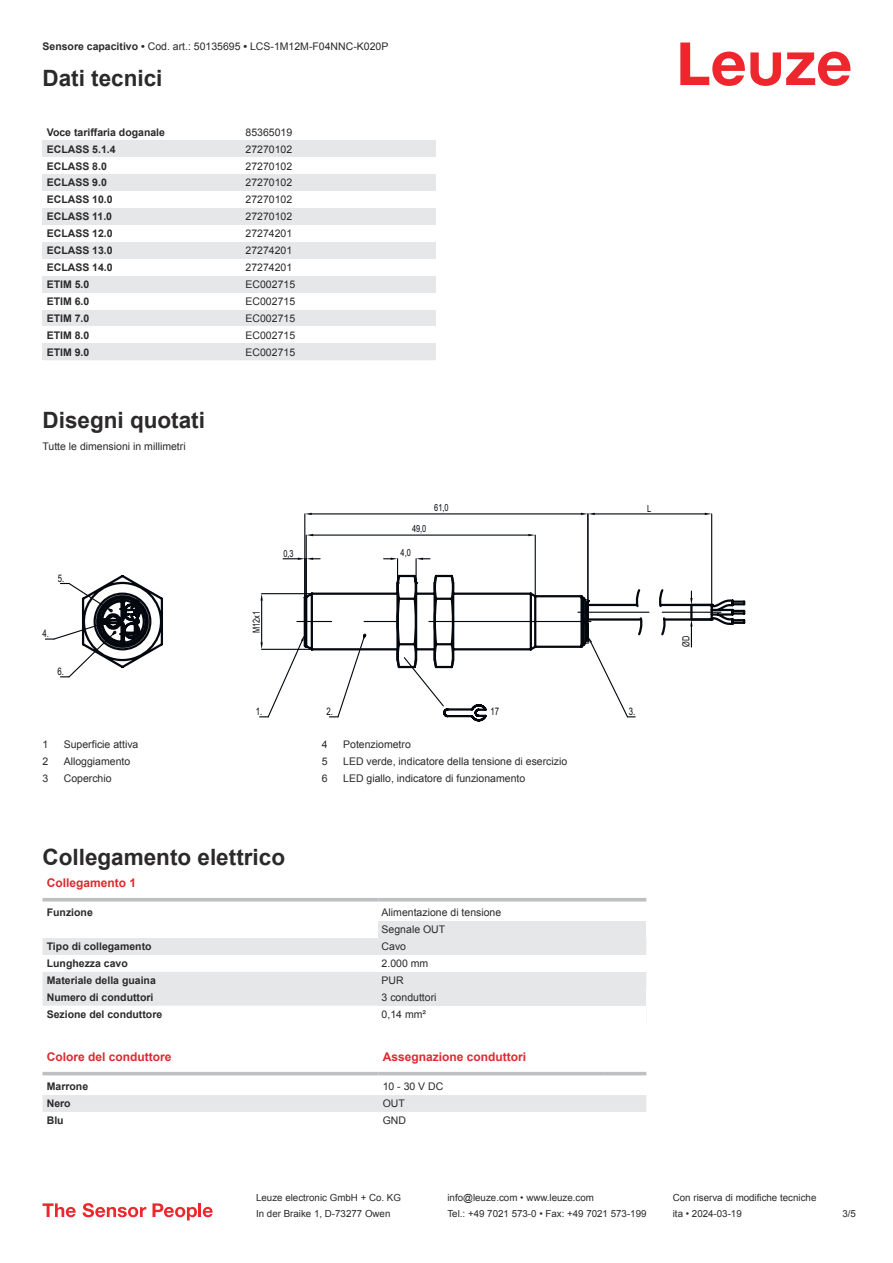
<style>
.page{position:relative;width:893px;height:1263px;background:#fff}
.page>*{position:absolute;margin:0;border:0;box-sizing:border-box;transform-origin:0 0}
.t1{font:700 22.5px "Arial";color:#2b292a}
.t2{font:700 12px "Arial";color:#db2a30}
.t3{font:10.5px/17px "Arial";color:#2b292a}
.t4{font:700 10.5px "Arial";color:#2b292a}
.t5{font:10.35px "Arial";color:#03080e;scale:.75 1}
.t6{font:9.75px "Arial";color:#2b292a}
.t7{font:9.75px "Arial";color:#03080e;scale:.75 1}
.s1{font-weight:700}
</style>
<div class="page">
<svg style="left:680px;top:43px;width:170px;height:43px"></svg>
<div style="left:43px;top:140px;width:199px;height:17px;background:#e6e7e9"></div>
<div style="left:242px;top:140px;width:194px;height:17px;background:#e6e7e9"></div>
<div style="left:43px;top:174px;width:199px;height:17px;background:#e6e7e9"></div>
<div style="left:242px;top:174px;width:194px;height:17px;background:#e6e7e9"></div>
<div style="left:43px;top:208px;width:199px;height:17px;background:#e6e7e9"></div>
<div style="left:242px;top:208px;width:194px;height:17px;background:#e6e7e9"></div>
<div style="left:43px;top:242px;width:199px;height:17px;background:#e6e7e9"></div>
<div style="left:242px;top:242px;width:194px;height:17px;background:#e6e7e9"></div>
<div style="left:43px;top:276px;width:199px;height:17px;background:#e6e7e9"></div>
<div style="left:242px;top:276px;width:194px;height:17px;background:#e6e7e9"></div>
<div style="left:43px;top:310px;width:199px;height:16px;background:#e6e7e9"></div>
<div style="left:242px;top:310px;width:194px;height:16px;background:#e6e7e9"></div>
<div style="left:43px;top:343px;width:199px;height:17px;background:#e6e7e9"></div>
<div style="left:242px;top:343px;width:194px;height:17px;background:#e6e7e9"></div>
<svg style="left:43px;top:901px;width:603px;height:1px"></svg>
<svg style="left:43px;top:938px;width:335px;height:68px;fill:#e6e7e9"></svg>
<hr style="left:43px;top:898px;width:335px;height:3px;background:#bdbfc1">
<hr style="left:378px;top:898px;width:268px;height:3px;background:#bdbfc1">
<div style="left:378px;top:921px;width:268px;height:17px;background:#e6e7e9"></div>
<div style="left:378px;top:938px;width:268px;height:17px;background:#e6e7e9"></div>
<div style="left:378px;top:972px;width:268px;height:17px;background:#e6e7e9"></div>
<div style="left:378px;top:989px;width:268px;height:17px;background:#e6e7e9"></div>
<svg style="left:43px;top:1075px;width:603px;height:1px"></svg>
<div style="left:43px;top:1095px;width:603px;height:17px;background:#e6e7e9"></div>
<hr style="left:43px;top:1072px;width:335px;height:3px;background:#bdbfc1">
<hr style="left:378px;top:1072px;width:226px;height:3px;background:#bdbfc1">
<hr style="left:604px;top:1072px;width:42px;height:3px;background:#bdbfc1">
<svg style="left:43px;top:1203px;width:33px;height:14px"></svg>
<svg style="left:83px;top:1203px;width:63px;height:14px"></svg>
<svg style="left:153px;top:1203px;width:44px;height:17px"></svg>
<hr style="left:198px;top:1203px;width:3px;height:14px;background:#ed272d">
<svg style="left:203px;top:1207px;width:10px;height:10px"></svg>
<svg style="left:472px;top:599px;width:273px;height:122px"></svg>
<hr style="left:306px;top:535px;width:1px;height:61px;background:#03080e">
<hr style="left:535px;top:535px;width:1px;height:61px;background:#03080e">
<hr style="left:313px;top:534px;width:215px;height:2px;background:#03080e">
<svg style="left:306px;top:534px;width:7px;height:2px"></svg>
<svg style="left:528px;top:534px;width:7px;height:2px"></svg>
<hr style="left:711px;top:514px;width:1px;height:91px;background:#03080e">
<hr style="left:595px;top:513px;width:110px;height:1px;background:#03080e">
<svg style="left:705px;top:513px;width:7px;height:2px"></svg>
<hr style="left:304px;top:514px;width:1px;height:83px;background:#03080e">
<hr style="left:587px;top:514px;width:1px;height:87px;background:#03080e">
<hr style="left:312px;top:513px;width:269px;height:1px;background:#03080e">
<svg style="left:305px;top:513px;width:7px;height:2px"></svg>
<svg style="left:581px;top:513px;width:14px;height:2px"></svg>
<svg style="left:260px;top:558px;width:461px;height:160px"></svg>
<svg style="left:45px;top:574px;width:118px;height:104px"></svg>
<p class="t3" style="left:43px;top:39px;width:347px"><span class="s1">Sensore capacitivo •</span> Cod. art.: 50135695 <span class="s1">•</span> LCS-1M12M-F04NNC-K020P</p>
<h1 class="t1" style="left:43px;top:69px;width:122px">Dati tecnici</h1>
<p class="t4" style="left:47px;top:128px;width:120px">Voce tariffaria doganale</p>
<p class="t3" style="left:246px;top:125px;width:48px">85365019</p>
<p class="t4" style="left:47px;top:145px;width:70px">ECLASS 5.1.4</p>
<p class="t3" style="left:246px;top:141px;width:48px">27270102</p>
<p class="t4" style="left:47px;top:162px;width:62px">ECLASS 8.0</p>
<p class="t3" style="left:246px;top:158px;width:48px">27270102</p>
<p class="t4" style="left:47px;top:179px;width:62px">ECLASS 9.0</p>
<p class="t3" style="left:246px;top:175px;width:48px">27270102</p>
<p class="t4" style="left:47px;top:195px;width:67px">ECLASS 10.0</p>
<p class="t3" style="left:246px;top:192px;width:48px">27270102</p>
<p class="t4" style="left:47px;top:212px;width:67px">ECLASS 11.0</p>
<p class="t3" style="left:246px;top:209px;width:48px">27270102</p>
<p class="t4" style="left:47px;top:229px;width:67px">ECLASS 12.0</p>
<p class="t3" style="left:246px;top:226px;width:48px">27274201</p>
<p class="t4" style="left:47px;top:246px;width:67px">ECLASS 13.0</p>
<p class="t3" style="left:246px;top:243px;width:48px">27274201</p>
<p class="t4" style="left:47px;top:263px;width:67px">ECLASS 14.0</p>
<p class="t3" style="left:246px;top:260px;width:48px">27274201</p>
<p class="t4" style="left:47px;top:280px;width:44px">ETIM 5.0</p>
<p class="t3" style="left:246px;top:277px;width:51px">EC002715</p>
<p class="t4" style="left:47px;top:297px;width:44px">ETIM 6.0</p>
<p class="t3" style="left:246px;top:294px;width:51px">EC002715</p>
<p class="t4" style="left:47px;top:314px;width:44px">ETIM 7.0</p>
<p class="t3" style="left:246px;top:311px;width:51px">EC002715</p>
<p class="t4" style="left:47px;top:331px;width:44px">ETIM 8.0</p>
<p class="t3" style="left:246px;top:327px;width:51px">EC002715</p>
<p class="t4" style="left:47px;top:348px;width:44px">ETIM 9.0</p>
<p class="t3" style="left:246px;top:344px;width:51px">EC002715</p>
<h1 class="t1" style="left:43px;top:411px;width:164px">Disegni quotati</h1>
<p class="t3" style="left:43px;top:439px;width:145px">Tutte le dimensioni in millimetri</p>
<p class="t5" style="left:58px;top:574px;width:10px">5.</p>
<p class="t5" style="left:43px;top:629px;width:10px">4.</p>
<p class="t5" style="left:57px;top:667px;width:10px">6.</p>
<p class="t3" style="left:43px;top:737px;width:7px">1</p>
<p class="t3" style="left:64px;top:737px;width:76px">Superficie attiva</p>
<p class="t3" style="left:43px;top:754px;width:7px">2</p>
<p class="t3" style="left:64px;top:754px;width:68px">Alloggiamento</p>
<p class="t3" style="left:43px;top:771px;width:7px">3</p>
<p class="t3" style="left:64px;top:771px;width:49px">Coperchio</p>
<p class="t7" style="left:253px;top:633px;width:31px;rotate:-90deg">M12x1</p>
<p class="t7" style="left:283px;top:550px;width:15px">0,3</p>
<p class="t7" style="left:412px;top:525px;width:21px">49,0</p>
<p class="t7" style="left:401px;top:548px;width:15px">4,0</p>
<p class="t7" style="left:434px;top:504px;width:21px">61,0</p>
<p class="t7" style="left:647px;top:505px;width:7px">L</p>
<p class="t5" style="left:256px;top:707px;width:10px">1.</p>
<p class="t5" style="left:326px;top:707px;width:10px">2.</p>
<p class="t5" style="left:490px;top:707px;width:13px">17</p>
<p class="t5" style="left:629px;top:707px;width:10px">3.</p>
<p class="t3" style="left:322px;top:737px;width:7px">4</p>
<p class="t3" style="left:343px;top:737px;width:69px">Potenziometro</p>
<p class="t3" style="left:322px;top:754px;width:7px">5</p>
<p class="t3" style="left:343px;top:754px;width:226px">LED verde, indicatore della tensione di esercizio</p>
<p class="t3" style="left:322px;top:771px;width:7px">6</p>
<p class="t3" style="left:343px;top:771px;width:184px">LED giallo, indicatore di funzionamento</p>
<h1 class="t1" style="left:43px;top:848px;width:244px">Collegamento elettrico</h1>
<p class="t2" style="left:47px;top:878px;width:91px">Collegamento 1</p>
<p class="t4" style="left:47px;top:908px;width:48px">Funzione</p>
<p class="t3" style="left:382px;top:905px;width:121px">Alimentazione di tensione<br>Segnale OUT</p>
<p class="t4" style="left:47px;top:942px;width:106px">Tipo di collegamento</p>
<p class="t3" style="left:382px;top:939px;width:26px">Cavo</p>
<p class="t4" style="left:47px;top:959px;width:83px">Lunghezza cavo</p>
<p class="t3" style="left:382px;top:956px;width:48px">2.000 mm</p>
<p class="t4" style="left:47px;top:976px;width:111px">Materiale della guaina</p>
<p class="t3" style="left:382px;top:973px;width:24px">PUR</p>
<p class="t4" style="left:47px;top:993px;width:108px">Numero di conduttori</p>
<p class="t3" style="left:382px;top:990px;width:56px">3 conduttori</p>
<p class="t4" style="left:47px;top:1010px;width:117px">Sezione del conduttore</p>
<p class="t3" style="left:382px;top:1007px;width:46px">0,14 mm²</p>
<p class="t2" style="left:47px;top:1052px;width:126px">Colore del conduttore</p>
<p class="t2" style="left:383px;top:1052px;width:145px">Assegnazione conduttori</p>
<p class="t4" style="left:47px;top:1082px;width:43px">Marrone</p>
<p class="t3" style="left:383px;top:1079px;width:62px">10 - 30 V DC</p>
<p class="t4" style="left:47px;top:1099px;width:25px">Nero</p>
<p class="t3" style="left:383px;top:1096px;width:24px">OUT</p>
<p class="t4" style="left:47px;top:1116px;width:18px">Blu</p>
<p class="t3" style="left:383px;top:1113px;width:25px">GND</p>
<p class="t7" style="left:682px;top:646px;width:16px;rotate:-90deg">ØD</p>
<p class="t6" style="left:256px;top:1194px;width:146px">Leuze electronic GmbH + Co. KG</p>
<p class="t6" style="left:447px;top:1194px;width:148px">info@leuze.com • www.leuze.com</p>
<p class="t6" style="left:673px;top:1194px;width:145px">Con riserva di modifiche tecniche</p>
<p class="t6" style="left:256px;top:1210px;width:136px">In der Braike 1, D-73277 Owen</p>
<p class="t6" style="left:447px;top:1210px;width:201px">Tel.: +49 7021 573-0 • Fax: +49 7021 573-199</p>
<p class="t6" style="left:673px;top:1210px;width:70px">ita • 2024-03-19</p>
<p class="t6" style="left:842px;top:1210px;width:15px">3 /5</p>
</div>
